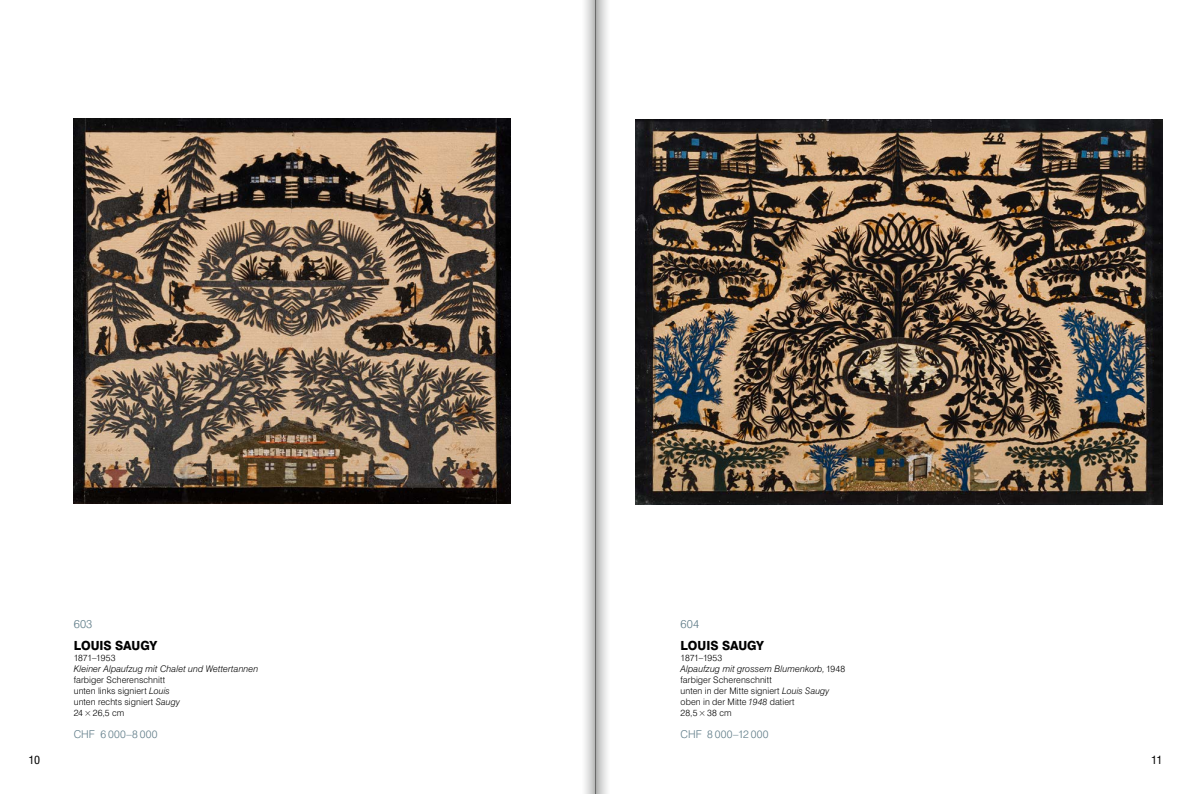
<style>
.page{position:relative;width:1191px;height:794px;background:#fff}
.page>*{position:absolute;margin:0;border:0;box-sizing:border-box;transform-origin:0 0}
.t1{font:800 12.6px "Swiss 721 BT";color:#000;scale:.95 1}
.t2{font:300 11.5px "Swiss 721 BT";letter-spacing:.015em;color:#5e7b87}
.t3{font:condensed 11px "Swiss 721 BT";color:#000;scale:1.1 1}
.t4{font:300 10.8px "Swiss 721 BT";letter-spacing:.025em;color:#5e7b87}
.t5{font:italic 300 9.2px "Swiss 721 BT";letter-spacing:.01em;color:#000}
.t6{font:300 9px/11px "Swiss 721 BT";letter-spacing:.01em;color:#000}
.t7{font:300 9px "Swiss 721 BT";letter-spacing:-.015em;color:#000}
.s1{font-style:italic}
.s2{font-style:normal;font-size:9px}
</style>
<div class="page">
<svg style="left:585px;top:0;width:10px;height:794px;background:#d6d7d7"></svg>
<svg style="left:595px;top:0;width:12px;height:794px;background:#c1c2c2"></svg>
<img style="left:74px;top:119px;width:436px;height:384px">
<img style="left:635px;top:119px;width:527px;height:385px">
<p class="t2" style="left:74px;top:617px;width:20px">603</p>
<h1 class="t1" style="left:74px;top:637px;width:89px">LOUIS SAUGY</h1>
<p class="t7" style="left:74px;top:652px;width:43px">1871–1953</p>
<p class="t5" style="left:74px;top:663px;width:186px">Kleiner Alpaufzug mit Chalet und Wettertannen</p>
<p class="t6" style="left:74px;top:674px;width:108px">farbiger Scherenschnitt unten links signiert <span class="s1">Louis </span>unten rechts signiert <span class="s1">Saugy<br></span>24×26,5 cm</p>
<p class="t4" style="left:74px;top:727px;width:85px">CHF 6 000–8 000</p>
<p class="t2" style="left:680px;top:617px;width:20px">604</p>
<h1 class="t1" style="left:680px;top:637px;width:89px">LOUIS SAUGY</h1>
<p class="t7" style="left:680px;top:652px;width:43px">1871–1953</p>
<p class="t5" style="left:680px;top:663px;width:166px">Alpaufzug mit grossem Blumenkorb,<span class="s2">1948</span></p>
<p class="t6" style="left:680px;top:674px;width:150px">farbiger Scherenschnitt<br>unten in der Mitte signiert <span class="s1">Louis Saugy </span>oben in der Mitte <span class="s1">1948</span> datiert<br>28,5×38 cm</p>
<p class="t4" style="left:680px;top:727px;width:89px">CHF 8 000–12 000</p>
<p class="t3" style="left:28px;top:753px;width:12px">10</p>
<p class="t3" style="left:1151px;top:753px;width:12px">11</p>
</div>
